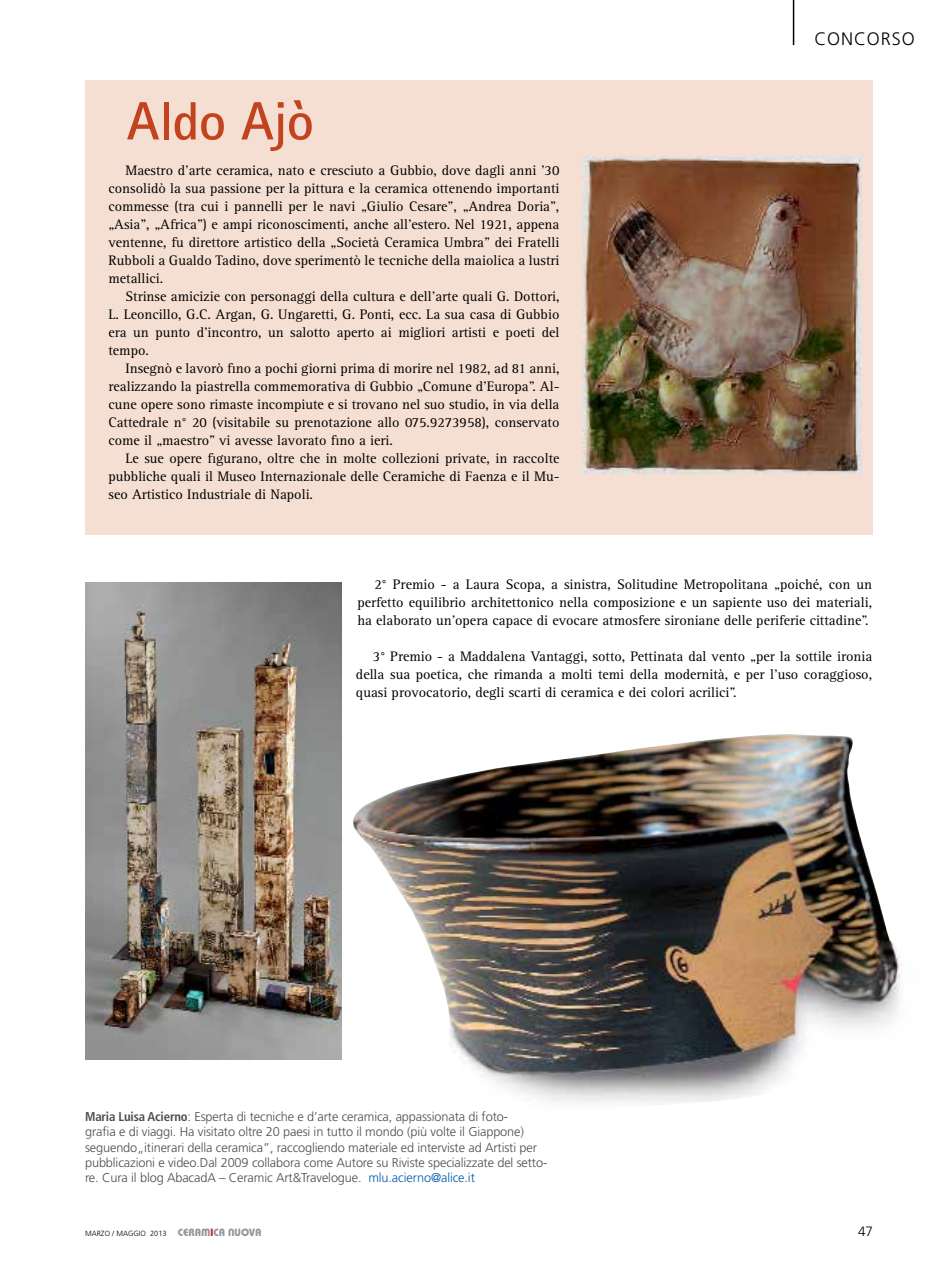
<style>
.page{position:relative;width:936px;height:1276px;background:#fff}
.page>*{position:absolute;margin:0;border:0;box-sizing:border-box;transform-origin:0 0}
.t1{font:700 54px "Rotis Sans Serif";letter-spacing:-.01em;color:#c2431d}
.t2{font:300 18px "Frutiger";letter-spacing:.05em;color:#000}
.t3{font:14.25px/18px "Rotis Serif";color:#000;text-align:justify}
.t4{font:300 13.5px "Frutiger";color:#000}
.t5{font:300 12.75px/15.3px "Frutiger";letter-spacing:-.01em;color:#4d4d4f}
.t6{font:300 7.5px "Frutiger";color:#000}
.s1{font-weight:700;font-stretch:condensed}
.s2{color:#005baa}
.s3{font-family:"Keramik";font-weight:400;font-size:10.5px;color:#939598}
.s4{font-family:"Keramik";font-weight:400;font-size:10.5px;color:#d31820}
</style>
<div class="page">
<hr style="left:792px;top:0;width:2px;height:45px;background:#000">
<div style="left:85px;top:81px;width:787px;height:454px;background:#f5dfd3"></div>
<img style="left:85px;top:582px;width:256px;height:477px">
<img style="left:353px;top:734px;width:550px;height:368px">
<img style="left:583px;top:157px;width:278px;height:316px">
<h1 class="t1" style="left:126px;top:87px;width:189px">Aldo Ajò</h1>
<p class="t3" style="left:108px;top:161px;width:452px;text-indent:17px">Maestro d’arte ceramica, nato e cresciuto a Gubbio, dove dagli anni ’30 consolidò la sua passione per la pittura e la ceramica ottenendo importanti commesse (tra cui i pannelli per le navi „Giulio Cesare”, „Andrea Doria”, „Asia”, „Africa”) e ampi riconoscimenti, anche all’estero. Nel 1921, appena ventenne, fu direttore artistico della „Società Ceramica Umbra” dei Fratelli Rubboli a Gualdo Tadino, dove sperimentò le tecniche della maiolica a lustri metallici.</p>
<p class="t3" style="left:108px;top:287px;width:452px;text-indent:17px">Strinse amicizie con personaggi della cultura e dell’arte quali G. Dottori, L. Leoncillo, G.C. Argan, G. Ungaretti, G. Ponti, ecc. La sua casa di Gubbio era un punto d’incontro, un salotto aperto ai migliori artisti e poeti del tempo.</p>
<p class="t3" style="left:108px;top:359px;width:452px;text-indent:17px">Insegnò e lavorò fino a pochi giorni prima di morire nel 1982, ad 81 anni, realizzando la piastrella commemorativa di Gubbio „Comune d’Europa”. Al&shy;cune opere sono rimaste incompiute e si trovano nel suo studio, in via della Cattedrale n° 20 (visitabile su prenotazione allo 075.9273958), conservato come il „maestro” vi avesse lavorato fino a ieri.</p>
<p class="t3" style="left:108px;top:449px;width:452px;text-indent:17px">Le sue opere figurano, oltre che in molte collezioni private, in raccolte pubbliche quali il Museo Internazionale delle Ceramiche di Faenza e il Mu&shy;seo Artistico Industriale di Napoli.</p>
<p class="t2" style="left:814px;top:28px;width:102px">CONCORSO</p>
<p class="t3" style="left:357px;top:575px;width:516px;text-indent:17px">2° Premio - a Laura Scopa, a sinistra, Solitudine Metropolitana „poiché, con un perfetto equilibrio architettonico nella composizione e un sapiente uso dei materiali, ha elaborato un’opera capace di evocare atmosfere sironiane delle periferie cittadine”.</p>
<p class="t3" style="left:356px;top:647px;width:517px;text-indent:17px">3° Premio - a Maddalena Vantaggi, sotto, Pettinata dal vento „per la sottile ironia della sua poetica, che rimanda a molti temi della modernità, e per l’uso coraggioso, quasi provocatorio, degli scarti di ceramica e dei colori acrilici”.</p>
<p class="t5" style="left:85px;top:1109px;width:463px"><span class="s1">Maria Luisa Acierno</span>: Esperta di tecniche e d’arte ceramica, appassionata di foto-<br>grafia e di viaggi. Ha visitato oltre 20 paesi in tutto il mondo (più volte il Giappone) seguendo„itinerari della ceramica”, raccogliendo materiale ed interviste ad Artisti per pubblicazioni e video.Dal 2009 collabora come Autore su Riviste specializzate del setto&shy;re. Cura il blog AbacadA – Ceramic Art&amp;Travelogue. <span class="s2">mlu.acierno@alice.it</span></p>
<p class="t6" style="left:85px;top:1229px;width:178px">marzo / maggio 2013 <span class="s3">CERAM</span><span class="s4">I</span><span class="s3">CA NUOVA</span></p>
<p class="t4" style="left:858px;top:1223px;width:17px">47</p>
</div>
